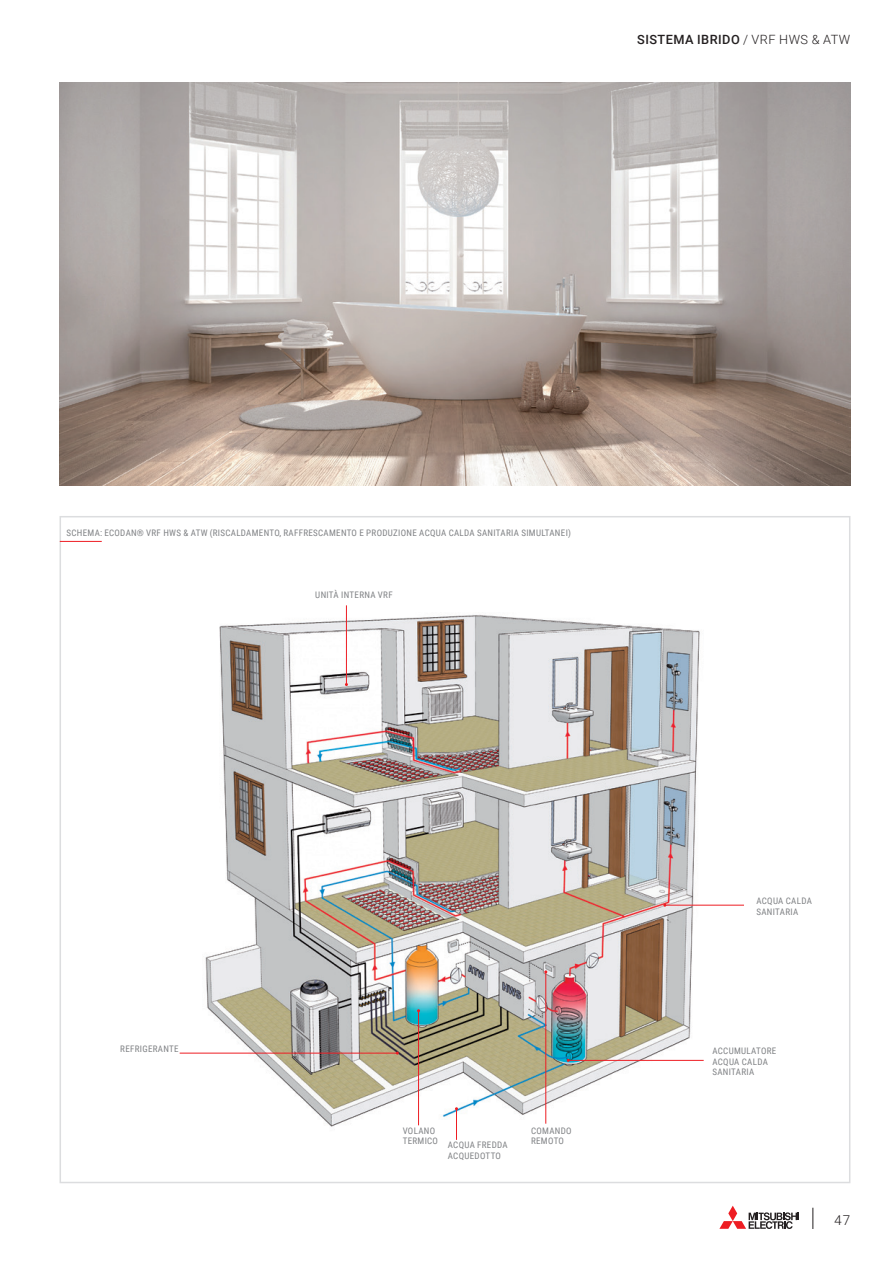
<style>
.page{position:relative;width:893px;height:1263px;background:#fff}
.page>*{position:absolute;margin:0;border:0;box-sizing:border-box;transform-origin:0 0}
.t1{font:300 13.5px "Roboto Mono";color:#231f20}
.TESTATINA_DESTRA{font:500 12.75px "Roboto";letter-spacing:.035em;color:#231f20}
.Box___Titolo_Sx{font:9px "Roboto Condensed";letter-spacing:.035em;color:#808285}
.s1{font-weight:300}
</style>
<div class="page">
<hr style="left:60px;top:541px;width:42px;height:1px;background:#ee1d23">
<img style="left:179px;top:606px;width:560px;height:521px">
<hr style="left:346px;top:605px;width:1px;height:79px;background:#ee1d23">
<hr style="left:665px;top:905px;width:79px;height:1px;background:#ee1d23">
<hr style="left:568px;top:1060px;width:136px;height:1px;background:#ee1d23">
<hr style="left:545px;top:972px;width:1px;height:152px;background:#ee1d23">
<hr style="left:456px;top:1109px;width:1px;height:31px;background:#ee1d23">
<hr style="left:418px;top:1011px;width:1px;height:114px;background:#ee1d23">
<hr style="left:180px;top:1053px;width:217px;height:1px;background:#ee1d23">
<img style="left:60px;top:83px;width:790px;height:402px">
<svg style="left:719px;top:1206px;width:80px;height:23px"></svg>
<svg style="left:812px;top:1208px;width:1px;height:21px"></svg>
<p class="TESTATINA_DESTRA" style="left:637px;top:31px;width:214px">SISTEMA IBRIDO <span class="s1">/ VRF HWS &amp; ATW</span></p>
<p class="Box___Titolo_Sx" style="left:66px;top:527px;width:506px">SCHEMA: ECODAN® VRF HWS &amp; ATW (RISCALDAMENTO, RAFFRESCAMENTO E PRODUZIONE ACQUA CALDA SANITARIA SIMULTANEI)</p>
<p class="Box___Titolo_Sx" style="left:315px;top:588px;width:79px">UNITÀ INTERNA VRF</p>
<p class="Box___Titolo_Sx" style="left:120px;top:1043px;width:60px">REFRIGERANTE</p>
<p class="Box___Titolo_Sx" style="left:403px;top:1124px;width:34px">VOLANO</p>
<p class="Box___Titolo_Sx" style="left:403px;top:1134px;width:37px">TERMICO</p>
<p class="Box___Titolo_Sx" style="left:448px;top:1138px;width:61px">ACQUA FREDDA</p>
<p class="Box___Titolo_Sx" style="left:448px;top:1149px;width:55px">ACQUEDOTTO</p>
<p class="Box___Titolo_Sx" style="left:531px;top:1124px;width:42px">COMANDO</p>
<p class="Box___Titolo_Sx" style="left:531px;top:1134px;width:34px">REMOTO</p>
<p class="Box___Titolo_Sx" style="left:756px;top:895px;width:57px">ACQUA CALDA</p>
<p class="Box___Titolo_Sx" style="left:756px;top:905px;width:43px">SANITARIA</p>
<p class="Box___Titolo_Sx" style="left:712px;top:1044px;width:65px">ACCUMULATORE</p>
<p class="Box___Titolo_Sx" style="left:712px;top:1055px;width:57px">ACQUA CALDA</p>
<p class="Box___Titolo_Sx" style="left:712px;top:1065px;width:43px">SANITARIA</p>
<h1 class="t1" style="left:834px;top:1211px;width:18px">47</h1>
</div>
